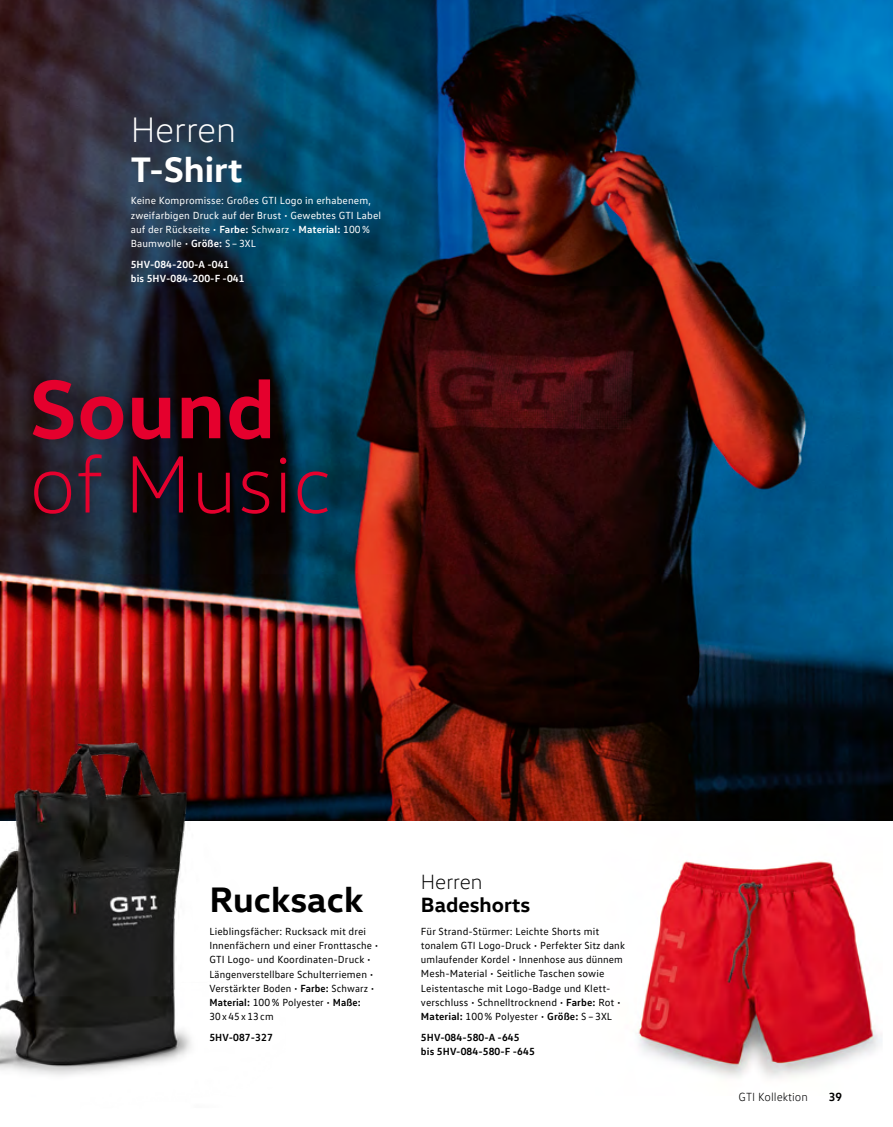
<style>
.page{position:relative;width:893px;height:1127px;background:#fff}
.page>*{position:absolute;margin:0;border:0;box-sizing:border-box;transform-origin:0 0}
.t1{font:700 84px "VW Head";letter-spacing:.01em;color:#e5002d}
.t2{font:300 82.5px "VW Head";letter-spacing:.01em;color:#e5002d}
.t3{font:700 36px "VW Head";color:#000}
.t4{font:700 36px "VW Head";color:#fff}
.t5{font:300 36px "VW Head";color:#fff}
.t6{font:700 21px "VW Head";color:#000}
.t7{font:300 21px "VW Head";color:#000}
.t8{font:300 12px "VW Text";color:#000}
.t9{font:700 12px "VW Text";color:#000}
.t10{font:10.5px/14.1px "VW Text";letter-spacing:.01em;color:#000}
.t11{font:10.5px/14.1px "VW Text";letter-spacing:.01em;color:#fff}
.t12{font:700 10.5px/14.2px "VW Text";letter-spacing:.01em;color:#000}
.t13{font:700 10.5px/14.2px "VW Text";letter-spacing:.01em;color:#fff}
.s1{font-weight:700}
</style>
<div class="page">
<img style="left:0;top:0;width:893px;height:821px">
<img style="left:638px;top:860px;width:244px;height:217px">
<img style="left:0;top:710px;width:387px;height:366px">
<div style="left:7px;top:352px;width:344px;height:187px;background:#000;opacity:.4"></div>
<h3 class="t5" style="left:131px;top:109px;width:107px">Herren</h3>
<h3 class="t4" style="left:131px;top:146px;width:114px">T-Shirt</h3>
<p class="t11" style="left:131px;top:194px;width:252px">Keine Kompromisse: Großes GTI Logo in erhabenem, zweifarbigen Druck auf der Brust • Gewebtes GTI Label auf der Rückseite • <span class="s1">Farbe:</span> Schwarz • <span class="s1">Material:</span> 100% Baumwolle • <span class="s1">Größe:</span> S – 3XL</p>
<p class="t13" style="left:131px;top:256px;width:115px">5HV-084-200-A -041 bis 5HV-084-200-F -041</p>
<h1 class="t1" style="left:29px;top:354px;width:247px">Sound</h1>
<h2 class="t2" style="left:29px;top:436px;width:304px">of Music</h2>
<h3 class="t3" style="left:209px;top:876px;width:156px">Rucksack</h3>
<p class="t10" style="left:209px;top:924px;width:170px">Lieblingsfächer: Rucksack mit drei<br>Innenfächern und einer Fronttasche •<br>GTI Logo- und Koordinaten-Druck •<br>Längenverstellbare Schulterriemen •<br>Verstärkter Boden • <span class="s1">Farbe:</span> Schwarz •<br><span class="s1">Material:</span> 100% Polyester • <span class="s1">Maße:<br></span>30x45x13cm</p>
<p class="t12" style="left:209px;top:1029px;width:65px">5HV-087-327</p>
<h3 class="t7" style="left:421px;top:869px;width:63px">Herren</h3>
<h3 class="t6" style="left:421px;top:891px;width:111px">Badeshorts</h3>
<p class="t10" style="left:421px;top:924px;width:206px">Für Strand-Stürmer: Leichte Shorts mit tonalem GTI Logo-Druck • Perfekter Sitz dank umlaufender Kordel • Innenhose aus dünnem Mesh-Material • Seitliche Taschen sowie Leistentasche mit Logo-Badge und Klett&shy;verschluss • Schnelltrocknend • <span class="s1">Farbe:</span> Rot • <span class="s1">Material:</span> 100% Polyester • <span class="s1">Größe:</span> S – 3XL</p>
<p class="t12" style="left:421px;top:1029px;width:115px">5HV-084-580-A -645 bis 5HV-084-580-F -645</p>
<p class="t8" style="left:739px;top:1090px;width:71px">GTI Kollektion</p>
<p class="t9" style="left:829px;top:1089px;width:15px">39</p>
</div>
